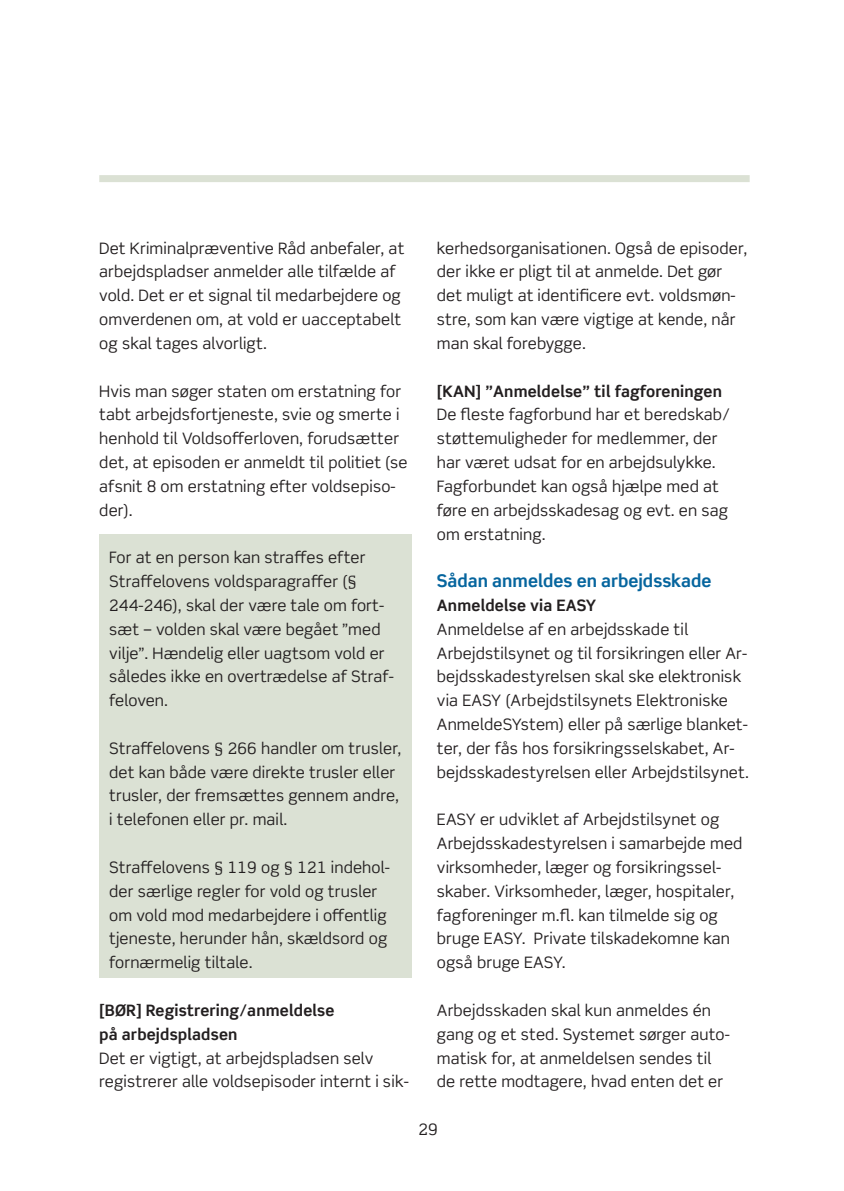
<style>
.page{position:relative;width:844px;height:1191px;background:#fff}
.page>*{position:absolute;margin:0;border:0;box-sizing:border-box;transform-origin:0 0}
.t1{font:700 17.5px "Scene Std";color:#06659e}
.t2{font:15.75px/23.8px "Scene Std";letter-spacing:.01em;color:#231f20}
.t3{font:700 15.75px/23.8px "Scene Std";letter-spacing:.01em;color:#231f20}
</style>
<div class="page">
<div style="left:99px;top:175px;width:650px;height:7px;background:#dbe1d4"></div>
<div style="left:99px;top:535px;width:313px;height:443px;background:#dbe1d4"></div>
<p class="t2" style="left:99px;top:236px;width:306px">Det Kriminalpræventive Råd anbefaler, at arbejdspladser anmelder alle tilfælde af vold. Det er et signal til medarbejdere og omverdenen om, at vold er uacceptabelt og skal tages alvorligt.</p>
<p class="t2" style="left:99px;top:379px;width:310px">Hvis man søger staten om erstatning for tabt arbejdsfortjeneste, svie og smerte i henhold til Voldsofferloven, forudsætter det, at episoden er anmeldt til politiet (se afsnit 8 om erstatning efter voldsepiso&shy;der).</p>
<p class="t2" style="left:109px;top:545px;width:286px">For at en person kan straffes efter<br>Straffelovens voldsparagraffer (§<br>244-246), skal der være tale om fort&shy;sæt – volden skal være begået ”med vilje”. Hændelig eller uagtsom vold er således ikke en overtrædelse af Straf&shy;feloven.</p>
<p class="t2" style="left:109px;top:736px;width:294px">Straffelovens § 266 handler om trusler, det kan både være direkte trusler eller trusler, der fremsættes gennem andre, i telefonen eller pr. mail.</p>
<p class="t2" style="left:109px;top:855px;width:282px">Straffelovens § 119 og § 121 indehol&shy;der særlige regler for vold og trusler om vold mod medarbejdere i offentlig tjeneste, herunder hån, skældsord og fornærmelig tiltale.</p>
<p class="t3" style="left:99px;top:998px;width:236px">[BØR] Registrering/anmeldelse på arbejdspladsen</p>
<p class="t2" style="left:99px;top:1045px;width:311px">Det er vigtigt, at arbejdspladsen selv registrerer alle voldsepisoder internt i sik-</p>
<p class="t2" style="left:437px;top:236px;width:312px">kerhedsorganisationen. Også de episoder, der ikke er pligt til at anmelde. Det gør det muligt at identificere evt. voldsmøn&shy;stre, som kan være vigtige at kende, når man skal forebygge.</p>
<p class="t3" style="left:437px;top:379px;width:286px">[KAN] ”Anmeldelse” til fagforeningen</p>
<p class="t2" style="left:437px;top:402px;width:295px">De fleste fagforbund har et beredskab/ støttemuligheder for medlemmer, der har været udsat for en arbejdsulykke.<br>Fagforbundet kan også hjælpe med at føre en arbejdsskadesag og evt. en sag om erstatning.</p>
<p class="t1" style="left:437px;top:570px;width:276px">Sådan anmeldes en arbejdsskade</p>
<p class="t3" style="left:437px;top:593px;width:161px">Anmeldelse via EASY</p>
<p class="t2" style="left:437px;top:617px;width:313px">Anmeldelse af en arbejdsskade til Arbejdstilsynet og til forsikringen eller Ar&shy;bejdsskadestyrelsen skal ske elektronisk via EASY (Arbejdstilsynets Elektroniske AnmeldeSYstem) eller på særlige blanket&shy;ter, der fås hos forsikringsselskabet, Ar&shy;bejdsskadestyrelsen eller Arbejdstilsynet.</p>
<p class="t2" style="left:437px;top:807px;width:307px">EASY er udviklet af Arbejdstilsynet og Arbejdsskadestyrelsen i samarbejde med virksomheder, læger og forsikringssel&shy;skaber. Virksomheder, læger, hospitaler, fagforeninger m.fl. kan tilmelde sig og bruge EASY. Private tilskadekomne kan også bruge EASY.</p>
<p class="t2" style="left:437px;top:998px;width:294px">Arbejdsskaden skal kun anmeldes én gang og et sted. Systemet sørger auto&shy;matisk for, at anmeldelsen sendes til de rette modtagere, hvad enten det er</p>
<p class="t2" style="left:418px;top:1117px;width:21px">29</p>
</div>
